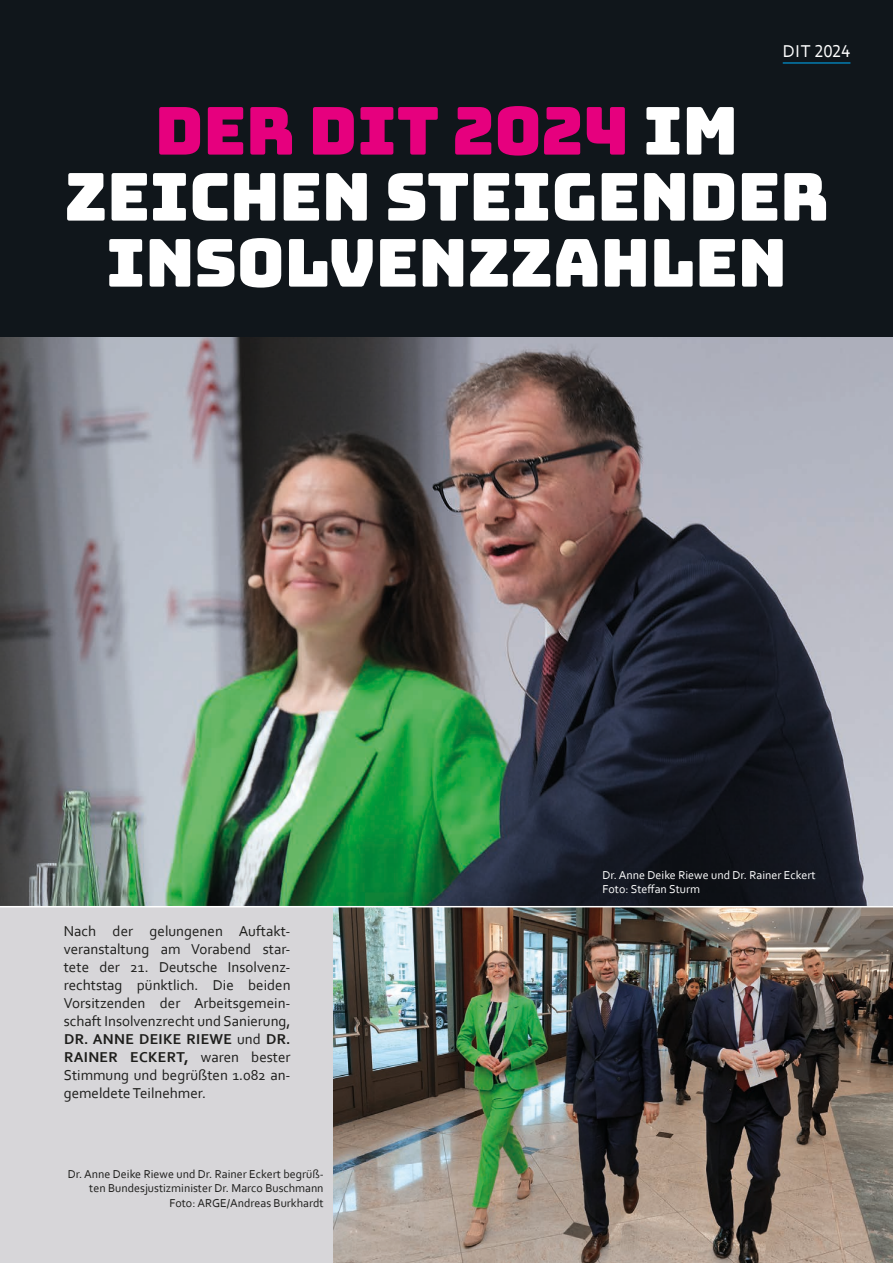
<style>
.page{position:relative;width:893px;height:1263px;background:#d7d6d9}
.page>*{position:absolute;margin:0;border:0;box-sizing:border-box;transform-origin:0 0}
.Advert_body_01{font:66px/66px "Bungee";letter-spacing:-.01em;color:#fff;text-align:center}
.EX_Belka_White_kreska_Blue{font:18px "Corbel";color:#fff}
.EX_Body_text_odstępy_akapitowe{font:15px/18px "Corbel";color:#1d1d1b;text-align:justify}
.EX_Photocredit_Black{font:12px/14.4px "Corbel";color:#1d1d1b;text-align:right}
.EX_Photocredit_White{font:12px "Corbel";color:#fff}
.s1{color:#e6007e}
.s2{font-weight:700}
</style>
<div class="page">
<img style="left:0;top:336px;width:893px;height:570px">
<div style="left:0;top:0;width:893px;height:336px;background:#10161b"></div>
<img style="left:333px;top:907px;width:560px;height:356px">
<hr style="left:0;top:906px;width:893px;height:1px;background:#fff">
<hr style="left:783px;top:62px;width:67px;height:2px;background:#009fe3">
<p class="EX_Belka_White_kreska_Blue" style="left:783px;top:40px;width:69px">DIT 2024</p>
<p class="Advert_body_01" style="left:64px;top:99px;width:766px"><span class="s1">DER DIT 2024</span> IM<br>ZEICHEN STEIGENDER<br>INSOLVENZZAHLEN</p>
<p class="EX_Body_text_odstępy_akapitowe" style="left:64px;top:922px;width:228px">Nach der gelungenen Auftakt&shy;veranstaltung am Vorabend star&shy;tete der 21. Deutsche Insolvenz&shy;rechtstag pünktlich. Die beiden Vorsitzenden der Arbeitsgemein&shy;schaft Insolvenzrecht und Sanierung, <span class="s2">DR. ANNE DEIKE RIEWE</span> und <span class="s2">DR.<br>RAINER ECKERT,</span> waren bester Stimmung und begrüßten 1.082 an&shy;gemeldete Teilnehmer.</p>
<p class="EX_Photocredit_Black" style="left:68px;top:1166px;width:257px">Dr. Anne Deike Riewe und Dr. Rainer Eckert begrüß&shy;ten Bundesjustizminister Dr. Marco Buschmann</p>
<p class="EX_Photocredit_Black" style="left:169px;top:1195px;width:156px">Foto: ARGE/Andreas Burkhardt</p>
<p class="EX_Photocredit_White" style="left:602px;top:867px;width:215px">Dr. Anne Deike Riewe und Dr. Rainer Eckert</p>
<p class="EX_Photocredit_White" style="left:602px;top:882px;width:99px">Foto: Steffan Sturm</p>
</div>
